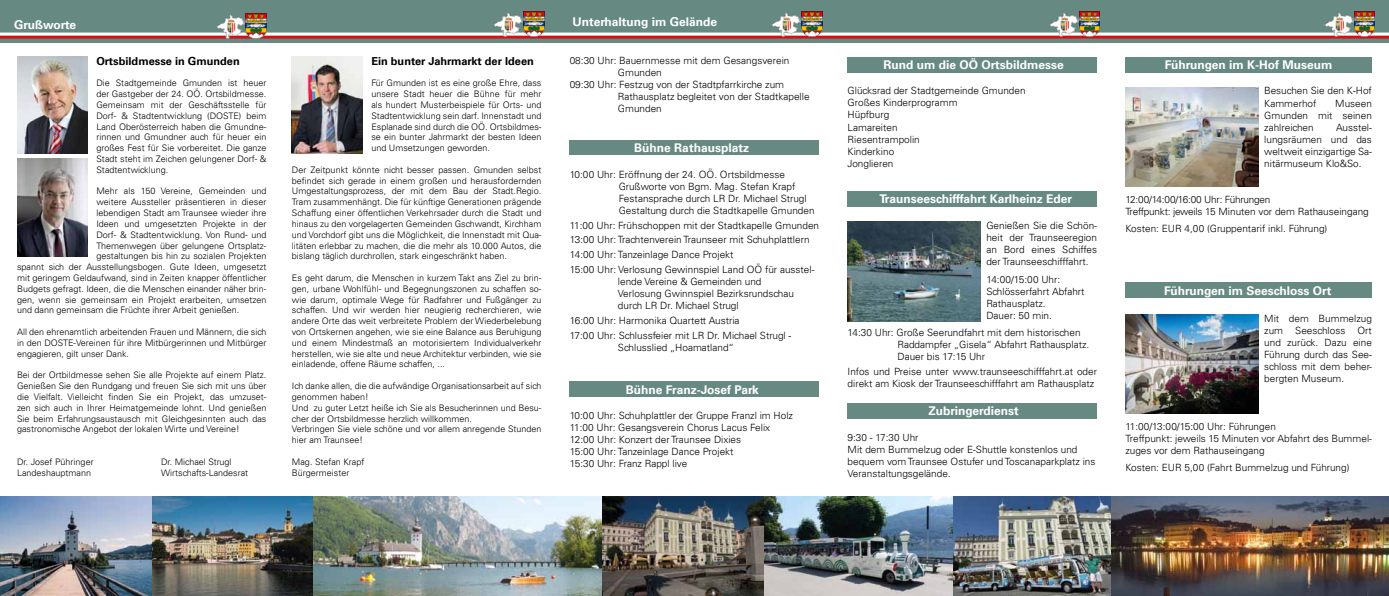
<style>
.page{position:relative;width:1389px;height:596px;background:#fff}
.page>*{position:absolute;margin:0;border:0;box-sizing:border-box;transform-origin:0 0}
.t1{font:700 12px "Univers LT";color:#fff}
.t2{font:700 11px "Univers LT";color:#000}
.t3{font:300 10px/12px "Univers LT";color:#000}
.t4{font:300 10px/12px "Univers LT";letter-spacing:-.02em;color:#000}
.t5{font:300 9px/10.8px "Univers LT";color:#000;text-align:justify}
</style>
<div class="page">
<div style="left:0;top:0;width:1389px;height:43px;background:#668981"></div>
<hr style="left:0;top:36px;width:1389px;height:3px;background:#dc0c15">
<hr style="left:0;top:33px;width:1389px;height:3px;background:#fff">
<img style="left:1324px;top:11px;width:51px;height:26px">
<img style="left:1049px;top:11px;width:51px;height:26px">
<img style="left:772px;top:11px;width:50px;height:26px">
<img style="left:494px;top:11px;width:50px;height:26px">
<img style="left:216px;top:13px;width:50px;height:26px">
<img style="left:602px;top:496px;width:509px;height:99px">
<img style="left:313px;top:496px;width:289px;height:99px">
<img style="left:0;top:496px;width:313px;height:99px">
<img style="left:292px;top:57px;width:71px;height:97px">
<img style="left:17px;top:57px;width:71px;height:97px">
<img style="left:17px;top:159px;width:71px;height:97px">
<div style="left:570px;top:140px;width:249px;height:15px;background:#668981"></div>
<div style="left:570px;top:381px;width:249px;height:16px;background:#668981"></div>
<div style="left:848px;top:403px;width:249px;height:15px;background:#668981"></div>
<div style="left:848px;top:57px;width:249px;height:15px;background:#668981"></div>
<div style="left:1125px;top:57px;width:247px;height:15px;background:#668981"></div>
<div style="left:1125px;top:282px;width:247px;height:16px;background:#668981"></div>
<div style="left:848px;top:191px;width:249px;height:15px;background:#668981"></div>
<img style="left:848px;top:221px;width:133px;height:100px">
<img style="left:1125px;top:87px;width:134px;height:99px">
<img style="left:1125px;top:314px;width:134px;height:99px">
<img style="left:1111px;top:496px;width:278px;height:99px">
<h1 class="t1" style="left:14px;top:17px;width:64px">Grußworte</h1>
<h1 class="t1" style="left:573px;top:14px;width:146px">Unterhaltung im Gelände</h1>
<p class="t2" style="left:371px;top:54px;width:164px">Ein bunter Jahrmarkt der Ideen</p>
<p class="t5" style="left:371px;top:78px;width:172px">Für Gmunden ist es eine große Ehre, dass unsere Stadt heuer die Bühne für mehr als hundert Musterbeispiele für Orts- und Stadtentwicklung sein darf. Innenstadt und Esplanade sind durch die OÖ. Ortsbildmes&shy;se ein bunter Jahrmarkt der besten Ideen und Umsetzungen geworden.</p>
<p class="t5" style="left:292px;top:164px;width:251px">Der Zeitpunkt könnte nicht besser passen. Gmunden selbst befindet sich gerade in einem großen und herausfordernden Umgestaltungsprozess, der mit dem Bau der Stadt.Regio.<br>Tram zusammenhängt. Die für künftige Generationen prägende Schaffung einer öffentlichen Verkehrsader durch die Stadt und hinaus zu den vorgelagerten Gemeinden Gschwandt, Kirchham und Vorchdorf gibt uns die Möglichkeit, die Innenstadt mit Qua&shy;litäten erlebbar zu machen, die die mehr als 10.000 Autos, die bislang täglich durchrollen, stark eingeschränkt haben.</p>
<p class="t5" style="left:292px;top:272px;width:251px">Es geht darum, die Menschen in kurzem Takt ans Ziel zu brin&shy;gen, urbane Wohlfühl- und Begegnungszonen zu schaffen so&shy;wie darum, optimale Wege für Radfahrer und Fußgänger zu schaffen. Und wir werden hier neugierig recherchieren, wie andere Orte das weit verbreitete Problem der Wiederbelebung von Ortskernen angehen, wie sie eine Balance aus Beruhigung und einem Mindestmaß an motorisiertem Individualverkehr herstellen, wie sie alte und neue Architektur verbinden, wie sie einladende, offene Räume schaffen, ...</p>
<p class="t5" style="left:292px;top:380px;width:251px;text-align:left">Ich danke allen, die die aufwändige Organisationsarbeit auf sich genommen haben!<br>Und zu guter Letzt heiße ich Sie als Besucherinnen und Besu&shy;cher der Ortsbildmesse herzlich willkommen.<br>Verbringen Sie viele schöne und vor allem anregende Stunden hier am Traunsee!</p>
<p class="t5" style="left:292px;top:456px;width:74px">Mag. Stefan Krapf<br>Bürgermeister</p>
<p class="t2" style="left:96px;top:54px;width:145px">Ortsbildmesse in Gmunden</p>
<p class="t5" style="left:96px;top:78px;width:172px">Die Stadtgemeinde Gmunden ist heuer der Gastgeber der 24. OÖ. Ortsbildmesse.<br>Gemeinsam mit der Geschäftsstelle für Dorf- &amp; Stadtentwicklung (DOSTE) beim Land Oberösterreich haben die Gmundne&shy;rinnen und Gmundner auch für heuer ein großes Fest für Sie vorbereitet. Die ganze Stadt steht im Zeichen gelungener Dorf- &amp; Stadtentwicklung.</p>
<p class="t5" style="left:96px;top:186px;width:172px">Mehr als 150 Vereine, Gemeinden und</p>
<p class="t5" style="left:96px;top:196px;width:172px">weitere Aussteller präsentieren in dieser</p>
<p class="t5" style="left:96px;top:207px;width:172px">lebendigen Stadt am Traunsee wieder ihre</p>
<p class="t5" style="left:96px;top:218px;width:172px">Ideen und umgesetzten Projekte in der</p>
<p class="t5" style="left:96px;top:229px;width:172px">Dorf- &amp; Stadtentwicklung. Von Rund- und</p>
<p class="t5" style="left:96px;top:240px;width:172px">Themenwegen über gelungene Ortsplatz-</p>
<p class="t5" style="left:96px;top:250px;width:172px">gestaltungen bis hin zu sozialen Projekten</p>
<p class="t5" style="left:17px;top:261px;width:251px">spannt sich der Ausstellungsbogen. Gute Ideen, umgesetzt</p>
<p class="t5" style="left:17px;top:272px;width:251px">mit geringem Geldaufwand, sind in Zeiten knapper öffentlicher</p>
<p class="t5" style="left:17px;top:283px;width:251px">Budgets gefragt. Ideen, die die Menschen einander näher brin-</p>
<p class="t5" style="left:17px;top:294px;width:251px">gen, wenn sie gemeinsam ein Projekt erarbeiten, umsetzen</p>
<p class="t5" style="left:17px;top:304px;width:224px">und dann gemeinsam die Früchte ihrer Arbeit genießen.</p>
<p class="t5" style="left:17px;top:326px;width:251px">All den ehrenamtlich arbeitenden Frauen und Männern, die sich in den DOSTE-Vereinen für ihre Mitbürgerinnen und Mitbürger engagieren, gilt unser Dank.</p>
<p class="t5" style="left:17px;top:369px;width:251px">Bei der Ortbildmesse sehen Sie alle Projekte auf einem Platz.<br>Genießen Sie den Rundgang und freuen Sie sich mit uns über die Vielfalt. Vielleicht finden Sie ein Projekt, das umzuset&shy;zen sich auch in Ihrer Heimatgemeinde lohnt. Und genießen Sie beim Erfahrungsaustausch mit Gleichgesinnten auch das gastronomische Angebot der lokalen Wirte und Vereine!</p>
<p class="t5" style="left:17px;top:456px;width:78px">Dr. Josef Pühringer</p>
<p class="t5" style="left:161px;top:456px;width:72px">Dr. Michael Strugl</p>
<p class="t5" style="left:17px;top:466px;width:76px">Landeshauptmann</p>
<p class="t5" style="left:161px;top:466px;width:89px">Wirtschafts-Landesrat</p>
<p class="t3" style="left:570px;top:54px;width:221px">08:30 Uhr: Bauernmesse mit dem Gesangsverein</p>
<p class="t3" style="left:618px;top:66px;width:45px">Gmunden</p>
<p class="t3" style="left:570px;top:78px;width:216px">09:30 Uhr: Festzug von der Stadtpfarrkirche zum</p>
<p class="t3" style="left:618px;top:90px;width:193px">Rathausplatz begleitet von der Stadtkapelle</p>
<p class="t3" style="left:618px;top:102px;width:45px">Gmunden</p>
<h1 class="t1" style="left:634px;top:141px;width:116px">Bühne Rathausplatz</h1>
<p class="t3" style="left:619px;top:168px;width:197px;text-indent:-49px">10:00 Uhr: Eröffnung der 24. OÖ. Ortsbildmesse Grußworte von Bgm. Mag. Stefan Krapf Festansprache durch LR Dr. Michael Strugl Gestaltung durch die Stadtkapelle Gmunden</p>
<p class="t3" style="left:570px;top:217px;width:251px;line-height:14.8px">11:00 Uhr: Frühschoppen mit der Stadtkapelle Gmunden 13:00 Uhr: Trachtenverein Traunseer mit Schuhplattlern 14:00 Uhr: Tanzeinlage Dance Projekt<br>15:00 Uhr: Verlosung Gewinnspiel Land OÖ für ausstel-</p>
<p class="t3" style="left:618px;top:275px;width:178px">lende Vereine &amp; Gemeinden und<br>Verlosung Gwinnspiel Bezirksrundschau durch LR Dr. Michael Strugl</p>
<p class="t3" style="left:570px;top:313px;width:223px;line-height:14.8px">16:00 Uhr: Harmonika Quartett Austria<br>17:00 Uhr: Schlussfeier mit LR Dr. Michael Strugl -</p>
<p class="t3" style="left:618px;top:341px;width:118px">Schlusslied „Hoamatland“</p>
<h1 class="t1" style="left:626px;top:382px;width:135px">Bühne Franz-Josef Park</h1>
<p class="t3" style="left:570px;top:409px;width:225px">10:00 Uhr: Schuhplattler der Gruppe Franzl im Holz 11:00 Uhr: Gesangsverein Chorus Lacus Felix 12:00 Uhr: Konzert der Traunsee Dixies<br>15:00 Uhr: Tanzeinlage Dance Projekt<br>15:30 Uhr: Franz Rappl live</p>
<h1 class="t1" style="left:883px;top:58px;width:182px">Rund um die OÖ Ortsbildmesse</h1>
<h1 class="t1" style="left:1165px;top:58px;width:169px">Führungen im K-Hof Museum</h1>
<p class="t3" style="left:848px;top:85px;width:180px">Glücksrad der Stadtgemeinde Gmunden<br>Großes Kinderprogramm<br>Hüpfburg<br>Lamareiten<br>Riesentrampolin<br>Kinderkino<br>Jonglieren</p>
<h1 class="t1" style="left:879px;top:192px;width:194px">Traunseeschifffahrt Karlheinz Eder</h1>
<p class="t3" style="left:986px;top:219px;width:112px;text-align:justify">Genießen Sie die Schön&shy;heit der Traunseeregion an Bord eines Schiffes der Traunseeschifffahrt.</p>
<p class="t3" style="left:986px;top:273px;width:100px">14:00/15:00 Uhr:<br>Schlösserfahrt Abfahrt<br>Rathausplatz.<br>Dauer: 50 min.</p>
<p class="t3" style="left:897px;top:326px;width:193px;text-indent:-50px">14:30 Uhr: Große Seerundfahrt mit dem historischen<br>Raddampfer „Gisela“ Abfahrt Rathausplatz.<br>Dauer bis 17:15 Uhr</p>
<p class="t3" style="left:848px;top:365px;width:251px">Infos und Preise unter www.traunseeschifffahrt.at oder direkt am Kiosk der Traunseeschifffahrt am Rathausplatz</p>
<h1 class="t1" style="left:929px;top:404px;width:92px">Zubringerdienst</h1>
<p class="t3" style="left:848px;top:431px;width:249px">9:30 - 17:30 Uhr<br>Mit dem Bummelzug oder E-Shuttle konstenlos und bequem vom Traunsee Ostufer und Toscanaparkplatz ins Veranstaltungsgelände.</p>
<p class="t3" style="left:1264px;top:85px;width:109px">Besuchen Sie den K-Hof<br>Kammerhof</p>
<p class="t3" style="left:1264px;top:97px;width:109px;text-align:justify;text-indent:71px">Museen Gmunden mit seinen zahlreichen</p>
<p class="t3" style="left:1264px;top:121px;width:109px;text-align:justify;text-indent:72px">Ausstel&shy;lungsräumen und das weltweit einzigartige Sa&shy;nitärmuseum Klo&amp;So.</p>
<p class="t4" style="left:1125px;top:193px;width:245px">12:00/14:00/16:00 Uhr: Führungen<br>Treffpunkt: jeweils 15 Minuten vor dem Rathauseingang</p>
<p class="t3" style="left:1125px;top:223px;width:203px">Kosten: EUR 4,00 (Gruppentarif inkl. Führung)</p>
<h1 class="t1" style="left:1164px;top:283px;width:169px">Führungen im Seeschloss Ort</h1>
<p class="t3" style="left:1264px;top:312px;width:109px;text-align:justify">Mit dem Bummelzug zum Seeschloss Ort und zurück. Dazu eine Führung durch das See&shy;schloss mit dem beher&shy;bergten Museum.</p>
<p class="t3" style="left:1125px;top:420px;width:248px">11:00/13:00/15:00 Uhr: Führungen<br>Treffpunkt: jeweils 15 Minuten vor Abfahrt des Bummel&shy;zuges vor dem Rathauseingang</p>
<p class="t3" style="left:1125px;top:461px;width:226px">Kosten: EUR 5,00 (Fahrt Bummelzug und Führung)</p>
</div>
